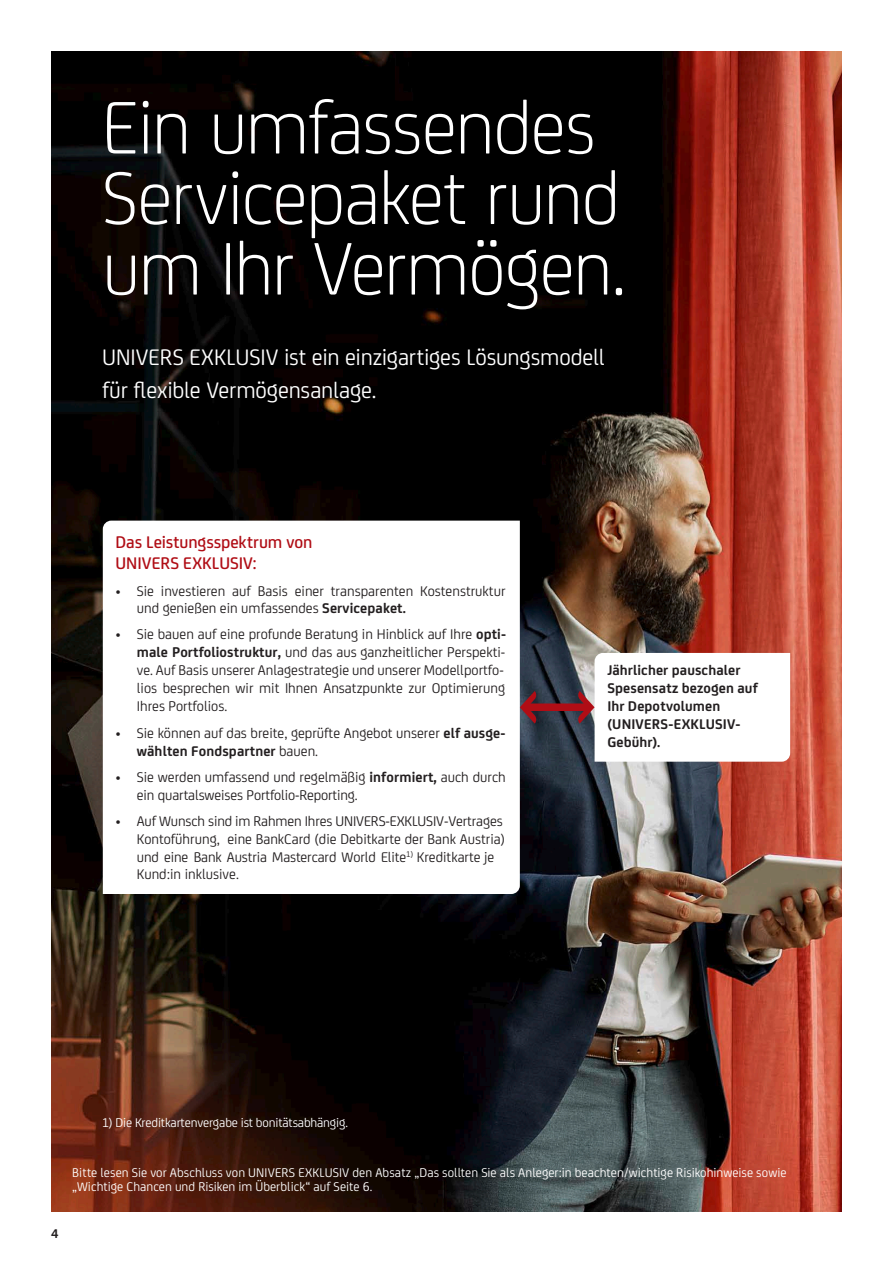
<style>
.page{position:relative;width:893px;height:1263px;background:#fff}
.page>*{position:absolute;margin:0;border:0;box-sizing:border-box;transform-origin:0 0}
.t1{font:300 79.5px/70.5px "Uni Credit";letter-spacing:-.02em;color:#fff}
.t2{font:24px/32.5px "Uni Credit";letter-spacing:-.01em;color:#fff}
.t3{font:500 18px/21px "Uni Credit";color:#b00d15}
.t4{font:15px/18px "Uni Credit";color:#231f20}
.t5{font:700 15px/18px "Uni Credit";letter-spacing:.01em;color:#231f20}
.t6{font:13.5px/13.5px "Uni Credit";color:#fff}
.t7{font:700 13.5px "Uni Credit";color:#231f20}
.s1{font-weight:700}
</style>
<div class="page">
<img style="left:51px;top:51px;width:791px;height:1161px">
<svg style="left:103px;top:521px;width:417px;height:373px"></svg>
<svg style="left:578px;top:653px;width:212px;height:109px"></svg>
<svg style="left:520px;top:691px;width:17px;height:32px"></svg>
<div style="left:525px;top:703px;width:64px;height:8px;background:#b00d15"></div>
<h1 class="t1" style="left:102px;top:87px;width:526px">Ein umfassendes<br>Servicepaket rund um Ihr Vermögen.</h1>
<h2 class="t2" style="left:102px;top:340px;width:504px">UNIVERS EXKLUSIV ist ein einzigartiges Lösungsmodell für flexible Vermögensanlage.</h2>
<p class="t3" style="left:116px;top:530px;width:198px">Das Leistungsspektrum von<br>UNIVERS EXKLUSIV:</p>
<p class="t4" style="left:137px;top:581px;width:370px;line-height:17.4px;text-indent:-21px">• Sie investieren auf Basis einer transparenten Kostenstruktur und genießen ein umfassendes <span class="s1">Service paket.</span></p>
<p class="t4" style="left:137px;top:624px;width:371px;text-indent:-21px">• Sie bauen auf eine profunde Beratung in Hinblick auf Ihre <span class="s1">opti&shy;male Portfoliostruktur,</span> und das aus ganzheitlicher Perspekti&shy;ve. Auf Basis unserer Anlagestrategie und unserer Modellportfo&shy;lios besprechen wir mit Ihnen Ansatzpunkte zur Optimierung Ihres Portfolios.</p>
<p class="t4" style="left:137px;top:723px;width:370px;text-indent:-21px">• Sie können auf das breite, geprüfte Angebot unserer <span class="s1">elf ausge&shy;wählten Fondspartner</span> bauen.</p>
<p class="t4" style="left:137px;top:768px;width:370px;line-height:17.2px;text-indent:-21px">• Sie werden umfassend und regelmäßig <span class="s1">informiert,</span> auch durch ein quartalsweises Portfolio-Reporting.</p>
<p class="t4" style="left:137px;top:811px;width:370px;text-indent:-21px">• Auf Wunsch sind im Rahmen Ihres UNIVERS-EXKLUSIV-Vertrages Kontoführung, eine BankCard (die Debitkarte der Bank Austria) und eine Bank Austria Mastercard World Elite<sup>1)</sup> Kreditkarte je Kund:in inklusive.</p>
<p class="t5" style="left:607px;top:660px;width:152px">Jährlicher pauschaler<br>Spesensatz bezogen auf<br>Ihr Depotvolumen (UNIVERS-EXKLUSIV-<br>Gebühr).</p>
<p class="t6" style="left:102px;top:1115px;width:247px">1) Die Kreditkartenvergabe ist bonitätsabhängig.</p>
<p class="t7" style="left:51px;top:1223px;width:9px">4</p>
<p class="t6" style="left:72px;top:1165px;width:716px">Bitte lesen Sie vor Abschluss von UNIVERS EXKLUSIV den Absatz „Das sollten Sie als Anleger:in beachten/wichtige Risikohinweise sowie „Wichtige Chancen und Risiken im Überblick“ auf Seite 6.</p>
</div>
